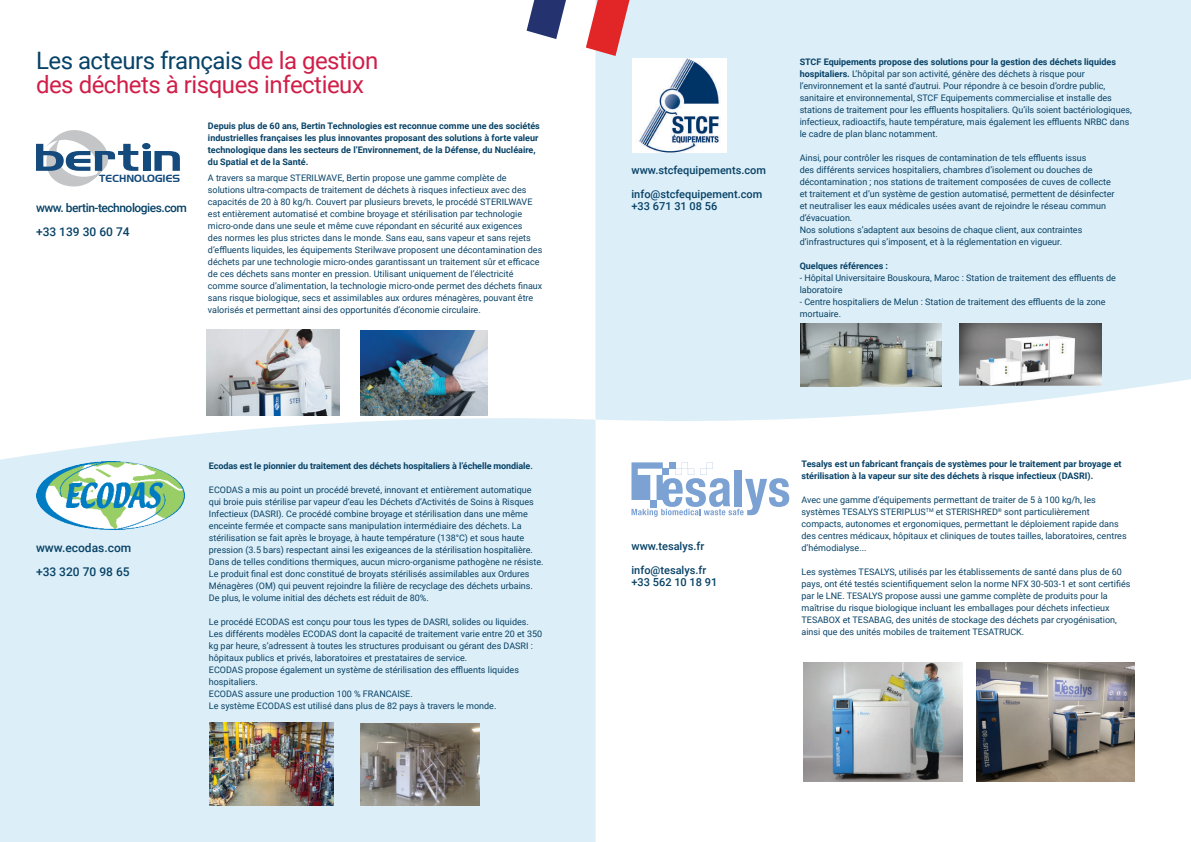
<style>
.page{position:relative;width:1191px;height:842px;background:#fff}
.page>*{position:absolute;margin:0;border:0;box-sizing:border-box;transform-origin:0 0}
.t1{font:24px/24px "Roboto";letter-spacing:-.02em;color:#d11e48}
.t2{font:500 12px/24px "Roboto";letter-spacing:-.04em;color:#074267}
.t3{font:500 12px/24px "Roboto";color:#074267}
.t4{font:500 11px/24px "Roboto";color:#074267}
.t5{font:10.1px "Logo Bertin Regular";color:#144a7c}
.t6{font:9px/12px "Roboto";color:#074267}
.t7{font:700 9px/12px "Roboto";color:#074267}
.s1{color:#074267}
.s2{font-weight:500}
.s3{font-weight:700}
</style>
<div class="page">
<div style="left:0;top:418px;width:595px;height:424px;background:#dceef7"></div>
<div style="left:595px;top:0;width:596px;height:422px;background:#dceef7"></div>
<svg style="left:36px;top:130px;width:102px;height:57px"></svg>
<div style="left:143px;top:151px;width:7px;height:20px;background:#144a7c"></div>
<svg style="left:154px;top:151px;width:26px;height:20px"></svg>
<div style="left:142px;top:143px;width:8px;height:6px;background:#144a7c;border-radius:50%"></div>
<img style="left:206px;top:330px;width:133px;height:85px">
<img style="left:360px;top:331px;width:128px;height:84px">
<img style="left:210px;top:723px;width:124px;height:83px">
<svg style="left:526px;top:0;width:40px;height:39px"></svg>
<svg style="left:586px;top:0;width:43px;height:56px"></svg>
<svg style="left:631px;top:462px;width:158px;height:55px"></svg>
<img style="left:959px;top:323px;width:142px;height:63px">
<img style="left:632px;top:58px;width:94px;height:95px">
<img style="left:800px;top:323px;width:141px;height:63px">
<img style="left:360px;top:723px;width:119px;height:83px">
<img style="left:803px;top:663px;width:159px;height:119px">
<img style="left:977px;top:663px;width:157px;height:118px">
<img style="left:36px;top:462px;width:148px;height:68px">
<h1 class="t1" style="left:36px;top:50px;width:344px"><span class="s1">Les acteurs français</span> de la gestion des déchets à risques infectieux</h1>
<p class="t5" style="left:99px;top:175px;width:82px">TECHNOLOGIES</p>
<h2 class="t2" style="left:36px;top:195px;width:152px">www. bertin-technologies.com +33 139 30 60 74</h2>
<p class="t7" style="left:208px;top:120px;width:333px">Depuis plus de 60 ans, Bertin Technologies est reconnue comme une des sociétés industrielles françaises les plus innovantes proposant des solutions à forte valeur technologique dans les secteurs de l’Environnement, de la Défense, du Nucléaire, du Spatial et de la Santé.</p>
<p class="t6" style="left:208px;top:171px;width:336px">A travers sa marque STERILWAVE, Bertin propose une gamme complète de solutions ultra-compacts de traitement de déchets à risques infectieux avec des capacités de 20 à 80 kg/h. Couvert par plusieurs brevets, le procédé STERILWAVE est entièrement automatisé et combine broyage et stérilisation par technologie micro-onde dans une seule et même cuve répondant en sécurité aux exigences<br>des normes les plus strictes dans le monde. Sans eau, sans vapeur et sans rejets d’effluents liquides, les équipements Sterilwave proposent une décontamination des déchets par une technologie micro-ondes garantissant un traitement sûr et efficace de ces déchets sans monter en pression. Utilisant uniquement de l’électricité comme source d’alimentation, la technologie micro-onde permet des déchets finaux sans risque biologique, secs et assimilables aux ordures ménagères, pouvant être valorisés et permettant ainsi des opportunités d’économie circulaire.</p>
<h2 class="t3" style="left:36px;top:537px;width:97px">www.ecodas.com +33 320 70 98 65</h2>
<p class="t7" style="left:209px;top:460px;width:325px">Ecodas est le pionnier du traitement des déchets hospitaliers à l’échelle mondiale<span class="s2">.</span></p>
<p class="t6" style="left:209px;top:483px;width:336px">ECODAS a mis au point un procédé breveté, innovant et entièrement automatique qui broie puis stérilise par vapeur d’eau les Déchets d’Activités de Soins à Risques Infectieux (DASRI). Ce procédé combine broyage et stérilisation dans une même enceinte fermée et compacte sans manipulation intermédiaire des déchets. La stérilisation se fait après le broyage, à haute température (138°C) et sous haute pression (3.5 bars) respectant ainsi les exigeances de la stérilisation hospitalière.<br>Dans de telles conditions thermiques, aucun micro-organisme pathogène ne résiste.<br>Le produit final est donc constitué de broyats stérilisés assimilables aux Ordures Ménagères (OM) qui peuvent rejoindre la filière de recyclage des déchets urbains.<br>De plus, le volume initial des déchets est réduit de 80%.</p>
<p class="t6" style="left:209px;top:616px;width:335px">Le procédé ECODAS est conçu pour tous les types de DASRI, solides ou liquides.<br>Les différents modèles ECODAS dont la capacité de traitement varie entre 20 et 350 kg par heure, s’adressent à toutes les structures produisant ou gérant des DASRI : hôpitaux publics et privés, laboratoires et prestataires de service.<br>ECODAS propose également un système de stérilisation des effluents liquides hospitaliers.<br>ECODAS assure une production 100 % FRANCAISE.<br>Le système ECODAS est utilisé dans plus de 82 pays à travers le monde.</p>
<p class="t4" style="left:631px;top:159px;width:136px">www.stcfequipements.com info@stcfequipement.com</p>
<p class="t4" style="left:631px;top:195px;width:87px">+33 671 31 08 56</p>
<p class="t6" style="left:799px;top:55px;width:334px"><span class="s3">STCF Equipements propose des solutions pour la gestion des déchets liquides hospitaliers.</span> L’hôpital par son activité, génère des déchets à risque pour l’environnement et la santé d’autrui. Pour répondre à ce besoin d’ordre public, sanitaire et environnemental, STCF Equipements commercialise et installe des stations de traitement pour les effluents hospitaliers. Qu’ils soient bactériologiques, infectieux, radioactifs, haute température, mais également les effluents NRBC dans le cadre de plan blanc notamment.</p>
<p class="t6" style="left:799px;top:151px;width:316px">Ainsi, pour contrôler les risques de contamination de tels effluents issus<br>des différents services hospitaliers, chambres d’isolement ou douches de décontamination ; nos stations de traitement composées de cuves de collecte et traitement et d’un système de gestion automatisé, permettent de désinfecter et neutraliser les eaux médicales usées avant de rejoindre le réseau commun d’évacuation.<br>Nos solutions s’adaptent aux besoins de chaque client, aux contraintes d’infrastructures qui s’imposent, et à la réglementation en vigueur.</p>
<p class="t7" style="left:799px;top:260px;width:90px">Quelques références :</p>
<p class="t6" style="left:799px;top:271px;width:318px">- Hôpital Universitaire Bouskoura, Maroc : Station de traitement des effluents de laboratoire</p>
<p class="t6" style="left:799px;top:295px;width:307px">- Centre hospitaliers de Melun : Station de traitement des effluents de la zone mortuaire.</p>
<p class="t4" style="left:631px;top:534px;width:76px">www.tesalys.fr info@tesalys.fr</p>
<p class="t4" style="left:631px;top:570px;width:87px">+33 562 10 18 91</p>
<p class="t7" style="left:801px;top:458px;width:321px">Tesalys est un fabricant français de systèmes pour le traitement par broyage et stérilisation à la vapeur sur site des déchets à risque infectieux (DASRI).</p>
<p class="t6" style="left:801px;top:494px;width:327px">Avec une gamme d’équipements permettant de traiter de 5 à 100 kg/h, les systèmes TESALYS STERIPLUS<sup>TM</sup> et STERISHRED<sup>®</sup> sont particulièrement compacts, autonomes et ergonomiques, permettant le déploiement rapide dans des centres médicaux, hôpitaux et cliniques de toutes tailles, laboratoires, centres d’hémodialyse...</p>
<p class="t6" style="left:801px;top:565px;width:330px">Les systèmes TESALYS, utilisés par les établissements de santé dans plus de 60 pays, ont été testés scientifiquement selon la norme NFX 30-503-1 et sont certifiés par le LNE. TESALYS propose aussi une gamme complète de produits pour la maîtrise du risque biologique incluant les emballages pour déchets infectieux TESABOX et TESABAG, des unités de stockage des déchets par cryogénisation, ainsi que des unités mobiles de traitement TESATRUCK.</p>
</div>
